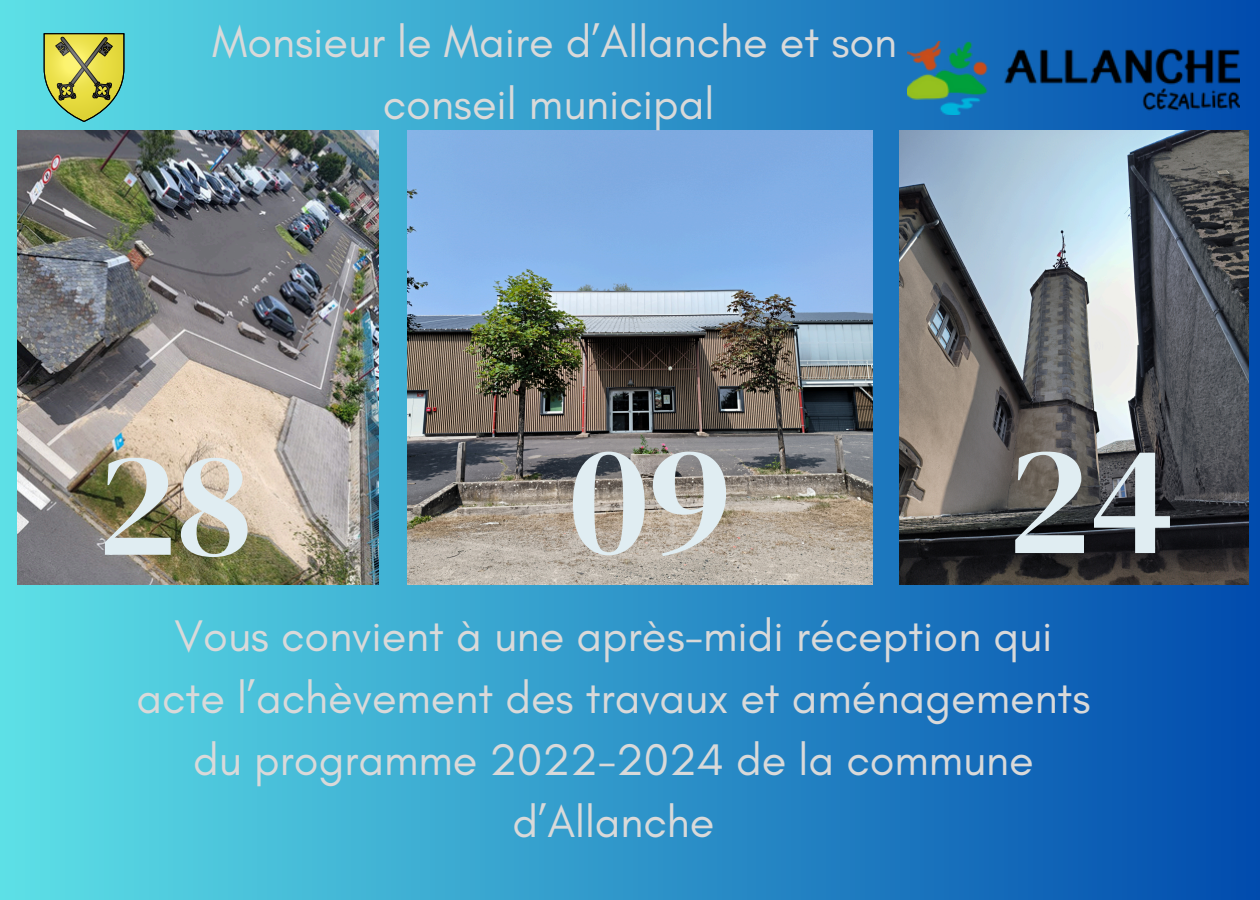
<style>
.page{position:relative;width:1260px;height:900px;background:#fff}
.page>*{position:absolute;margin:0;border:0;box-sizing:border-box;transform-origin:0 0}
.t1{font:156.25px "DM Serif Display";color:#e0edf2}
.t2{font:149.5px "DM Serif Display";color:#e0edf2}
.t3{font:45px/62px "Glacial Indifference";color:#d9d9d9;text-align:center}
</style>
<div class="page">
<div style="left:0;top:0;width:1260px;height:900px;background:linear-gradient(to right,#5ddfe5,#024cad)"></div>
<img style="left:407px;top:131px;width:465px;height:453px">
<img style="left:17px;top:131px;width:362px;height:453px">
<img style="left:900px;top:131px;width:349px;height:453px">
<img style="left:908px;top:41px;width:332px;height:74px">
<svg style="left:44px;top:33px;width:80px;height:89px;background:#abb95c"></svg>
<p class="t3" style="left:212px;top:10px;width:686px">Monsieur le Maire d’Allanche et son conseil municipal</p>
<p class="t2" style="left:97px;top:400px;width:156px">28</p>
<p class="t1" style="left:570px;top:391px;width:163px">09</p>
<p class="t1" style="left:1007px;top:391px;width:169px">24</p>
<p class="t3" style="left:136px;top:604px;width:956px">Vous convient à une après-midi réception qui acte l’achèvement des travaux et aménagements du programme 2022-2024 de la commune d’Allanche</p>
</div>
